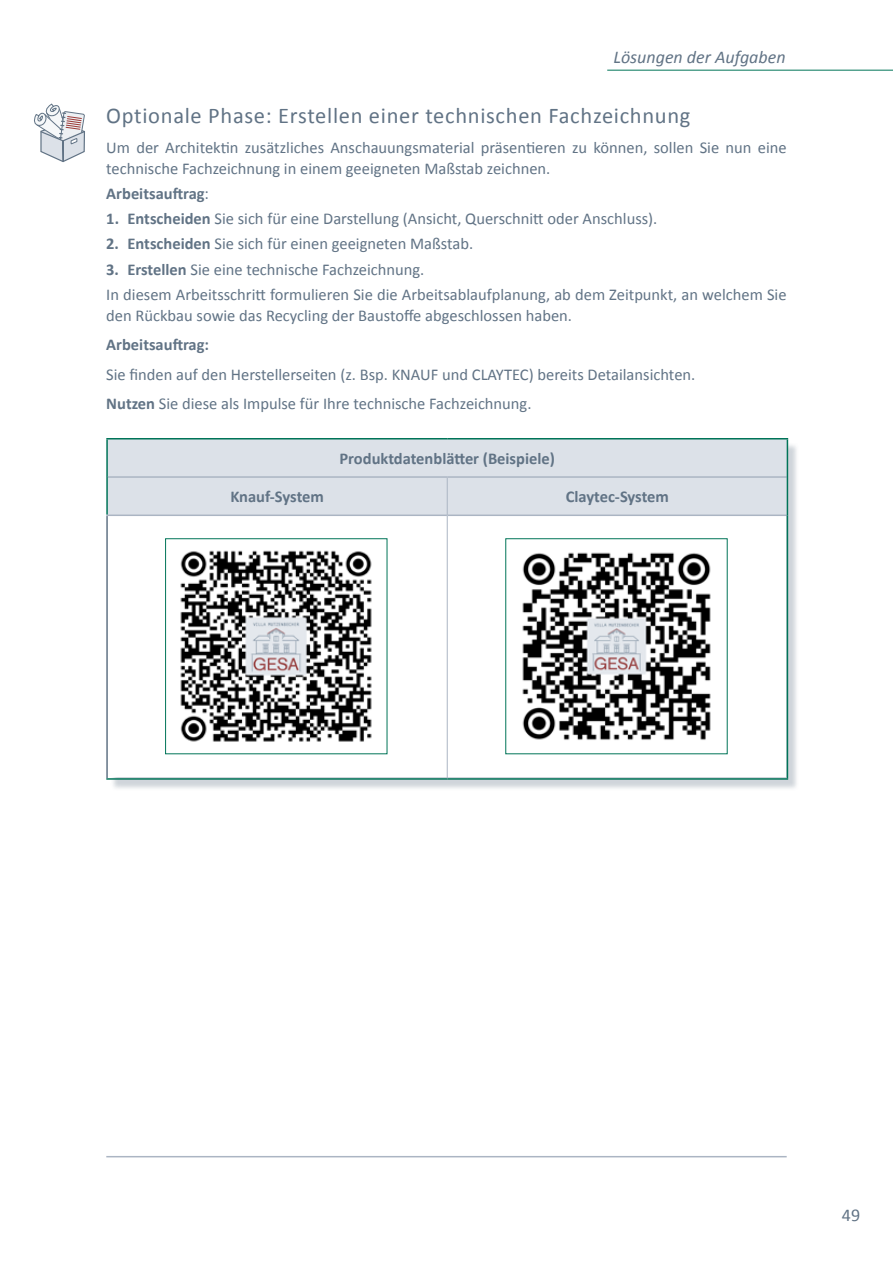
<style>
.page{position:relative;width:893px;height:1263px;background:#fff}
.page>*{position:absolute;margin:0;border:0;box-sizing:border-box;transform-origin:0 0}
.t1{font:22.5px "Calibri";letter-spacing:.03em;color:#617385}
.t2{font:italic 18px "Calibri";color:#617385}
.t3{font:18px "Calibri";color:#617385}
.t4{font:16.5px/21px "Calibri";color:#617385}
.t5{font:700 16.5px "Calibri";color:#617385}
.s1{font-weight:400}
.s2{font-weight:700}
</style>
<div class="page">
<hr style="left:607px;top:70px;width:286px;height:1px;background:#007458">
<hr style="left:106px;top:1156px;width:681px;height:1px;background:#abb5c3">
<div style="left:111px;top:442px;width:688px;height:349px;background:#617385;opacity:.3"></div>
<div style="left:106px;top:438px;width:680px;height:339px;background:#fff"></div>
<div style="left:165px;top:538px;width:222px;height:216px;border:1px solid #007458"></div>
<img style="left:180px;top:550px;width:192px;height:192px">
<img style="left:522px;top:552px;width:189px;height:188px">
<svg style="left:34px;top:103px;width:51px;height:60px"></svg>
<div style="left:108px;top:439px;width:679px;height:75px;background:#dce1e8"></div>
<hr style="left:106px;top:778px;width:341px;height:2px;background:#007458">
<hr style="left:447px;top:778px;width:341px;height:2px;background:#007458">
<hr style="left:106px;top:438px;width:341px;height:1px;background:#007458">
<hr style="left:106px;top:439px;width:2px;height:38px;background:#007458">
<hr style="left:447px;top:438px;width:341px;height:1px;background:#007458">
<hr style="left:108px;top:476px;width:339px;height:2px;background:#abb5c3">
<hr style="left:447px;top:476px;width:340px;height:2px;background:#abb5c3">
<hr style="left:106px;top:514px;width:341px;height:2px;background:#abb5c3">
<hr style="left:448px;top:514px;width:339px;height:2px;background:#abb5c3">
<hr style="left:106px;top:477px;width:2px;height:37px;background:#007458">
<hr style="left:787px;top:477px;width:1px;height:38px;background:#007458">
<hr style="left:106px;top:516px;width:2px;height:262px;background:#617385">
<hr style="left:787px;top:439px;width:1px;height:38px;background:#007458">
<hr style="left:447px;top:478px;width:1px;height:37px;background:#abb5c3">
<hr style="left:447px;top:515px;width:1px;height:263px;background:#abb5c3">
<hr style="left:787px;top:515px;width:1px;height:263px;background:#007458">
<p class="t2" style="left:613px;top:45px;width:174px">Lösungen der Aufgaben</p>
<h1 class="t1" style="left:106px;top:102px;width:586px">Optionale Phase: Erstellen einer technischen Fachzeichnung</h1>
<p class="t4" style="left:106px;top:136px;width:682px">Um der Architektin zusätzliches Anschauungsmaterial präsentieren zu können, sollen Sie nun eine technische Fachzeichnung in einem geeigneten Maßstab zeichnen.</p>
<p class="t5" style="left:106px;top:183px;width:104px">Arbeitsauftrag<span class="s1">:</span></p>
<p class="t4" style="left:106px;top:207px;width:553px"><span class="s2">1. Entscheiden</span> Sie sich für eine Darstellung (Ansicht, Querschnitt oder Anschluss).</p>
<p class="t4" style="left:106px;top:233px;width:368px"><span class="s2">2. Entscheiden</span> Sie sich für einen geeigneten Maßstab.</p>
<p class="t4" style="left:106px;top:256px;width:682px;line-height:25.2px"><span class="s2">3. Erstellen</span> Sie eine technische Fachzeichnung.<br>In diesem Arbeitsschritt formulieren Sie die Arbeitsablaufplanung, ab dem Zeitpunkt, an welchem Sie</p>
<p class="t4" style="left:106px;top:304px;width:467px">den Rückbau sowie das Recycling der Baustoffe abgeschlossen haben.</p>
<p class="t5" style="left:106px;top:334px;width:104px">Arbeitsauftrag:</p>
<p class="t4" style="left:106px;top:359px;width:591px;line-height:29.5px">Sie finden auf den Herstellerseiten (z. Bsp. KNAUF und CLAYTEC) bereits Detailansichten.<br><span class="s2">Nutzen</span> Sie diese als Impulse für Ihre technische Fachzeichnung.</p>
<p class="t5" style="left:340px;top:448px;width:217px">Produktdatenblätter (Beispiele)</p>
<p class="t5" style="left:230px;top:486px;width:95px">Knauf-System</p>
<p class="t5" style="left:566px;top:486px;width:105px">Claytec-System</p>
<p class="t3" style="left:842px;top:1204px;width:20px">49</p>
</div>
